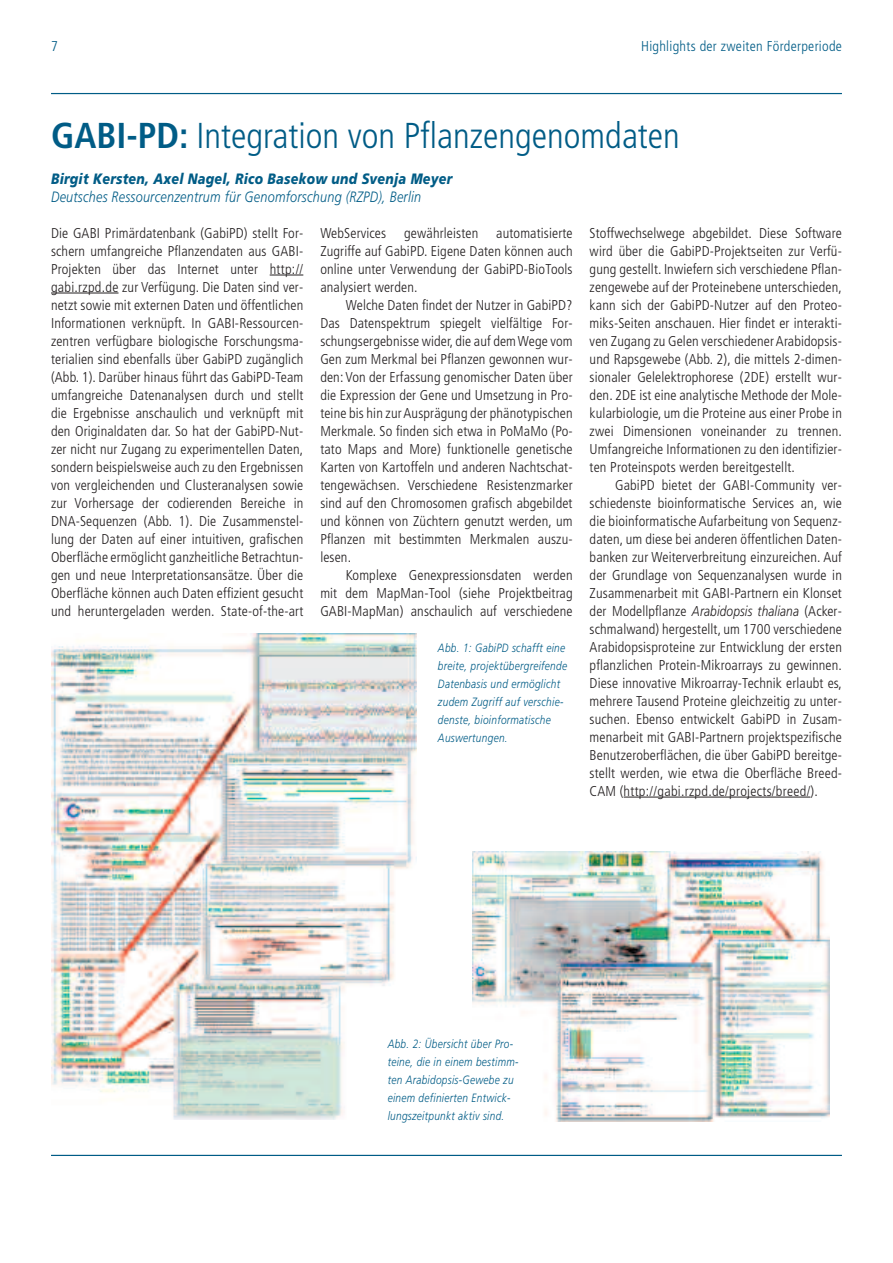
<style>
.page{position:relative;width:893px;height:1263px;background:#fff}
.page>*{position:absolute;margin:0;border:0;box-sizing:border-box;transform-origin:0 0}
.t1{font:300 condensed 36px "Frutiger LT";color:#005c86}
.t2{font:italic 300 15px "Frutiger LT";letter-spacing:.02em;color:#005c86;scale:.84 1}
.t3{font:italic 900 15px "Frutiger LT";letter-spacing:.02em;color:#005c86;scale:.84 1}
.t4{font:300 condensed 14.25px/18px "Frutiger LT";letter-spacing:.01em;color:#231f20;text-align:justify}
.t5{font:300 condensed 14.25px "Frutiger LT";letter-spacing:.02em;color:#005c86}
.t6{font:italic 300 12px/18px "Frutiger LT";letter-spacing:.03em;color:#005c86;scale:.84 1}
.s1{font-weight:700}
.s2{font-style:italic;font-stretch:normal}
</style>
<div class="page">
<hr style="left:51px;top:93px;width:791px;height:1px;background:#005c86">
<hr style="left:51px;top:1155px;width:791px;height:1px;background:#005c86">
<hr style="left:270px;top:275px;width:33px;height:1px;background:#231f20">
<hr style="left:51px;top:293px;width:68px;height:1px;background:#231f20">
<hr style="left:624px;top:797px;width:186px;height:1px;background:#231f20">
<img style="left:51px;top:634px;width:366px;height:486px">
<img style="left:472px;top:852px;width:357px;height:270px">
<p class="t5" style="left:51px;top:40px;width:8px">7</p>
<p class="t5" style="left:641px;top:40px;width:202px">Highlights der zweiten Förderperiode</p>
<h1 class="t1" style="left:51px;top:121px;width:630px"><span class="s1">GABI-PD:</span> Integration von Pflanzengenomdaten</h1>
<p class="t3" style="left:51px;top:172px;width:479px">Birgit Kersten, Axel Nagel, Rico Basekow und Svenja Meyer</p>
<p class="t2" style="left:51px;top:190px;width:442px">Deutsches Ressourcenzentrum für Genomforschung (RZPD), Berlin</p>
<p class="t4" style="left:51px;top:225px;width:254px">Die GABI Primärdatenbank (GabiPD) stellt For&shy;schern umfangreiche Pflanzendaten aus GABI-Projekten über das Internet unter http:// gabi.rzpd.de zur Verfügung. Die Daten sind ver&shy;netzt sowie mit externen Daten und öffentlichen Informationen verknüpft. In GABI-Ressourcen&shy;zentren verfügbare biologische Forschungsma&shy;terialien sind ebenfalls über GabiPD zugänglich (Abb. 1). Darüber hinaus führt das GabiPD-Team umfangreiche Datenanalysen durch und stellt die Ergebnisse anschaulich und verknüpft mit den Originaldaten dar. So hat der GabiPD-Nut&shy;zer nicht nur Zugang zu experimentellen Daten, sondern beispielsweise auch zu den Ergebnissen von vergleichenden und Clusteranalysen sowie zur Vorhersage der codierenden Bereiche in DNA-Sequenzen (Abb. 1). Die Zusammenstel&shy;lung der Daten auf einer intuitiven, grafischen Oberfläche ermöglicht ganzheitliche Betrachtun&shy;gen und neue Interpretationsansätze. Über die Oberfläche können auch Daten effizient gesucht und heruntergeladen werden. State-of-the-art</p>
<p class="t4" style="left:320px;top:225px;width:67px">WebServices</p>
<p class="t4" style="left:404px;top:225px;width:76px">gewährleisten</p>
<p class="t4" style="left:320px;top:225px;width:254px;text-indent:176px">automatisierte Zugriffe auf GabiPD. Eigene Daten können auch online unter Verwendung der GabiPD-BioTools analysiert werden.</p>
<p class="t4" style="left:320px;top:297px;width:254px;text-indent:26px">Welche Daten findet der Nutzer in GabiPD?<br>Das Datenspektrum spiegelt vielfältige For&shy;schungsergebnisse wider, die auf dem Wege vom Gen zum Merkmal bei Pflanzen gewonnen wur&shy;den: Von der Erfassung genomischer Daten über die Expression der Gene und Umsetzung in Pro&shy;teine bis hin zur Ausprägung der phänotypischen Merkmale. So finden sich etwa in PoMaMo (Po&shy;tato Maps and More) funktionelle genetische Karten von Kartoffeln und anderen Nachtschat&shy;tengewächsen. Verschiedene Resistenzmarker sind auf den Chromosomen grafisch abgebildet und können von Züchtern genutzt werden, um Pflanzen mit bestimmten Merkmalen auszu&shy;lesen.</p>
<p class="t4" style="left:320px;top:567px;width:254px;text-indent:26px">Komplexe Genexpressionsdaten werden mit dem MapMan-Tool (siehe Projektbeitrag GABI-MapMan) anschaulich auf verschiedene</p>
<p class="t6" style="left:438px;top:639px;width:155px">Abb. 1: GabiPD schafft eine breite, projektübergreifende<br>Datenbasis und ermöglicht zudem Zugriff auf verschie&shy;denste, bioinformatische<br>Auswertungen.</p>
<p class="t4" style="left:590px;top:225px;width:254px">Stoffwechselwege abgebildet. Diese Software wird über die GabiPD-Projektseiten zur Verfü&shy;gung gestellt. Inwiefern sich verschiedene Pflan&shy;zengewebe auf der Proteinebene unterschieden, kann sich der GabiPD-Nutzer auf den Proteo&shy;miks-Seiten anschauen. Hier findet er interakti&shy;ven Zugang zu Gelen verschiedener Arabidopsis&shy;und Rapsgewebe (Abb. 2), die mittels 2-dimen&shy;sionaler Gelelektrophorese (2DE) erstellt wur&shy;den. 2DE ist eine analytische Methode der Mole&shy;kularbiologie, um die Proteine aus einer Probe in zwei Dimensionen voneinander zu trennen.<br>Umfangreiche Informationen zu den identifizier&shy;ten Proteinspots werden bereitgestellt.</p>
<p class="t4" style="left:590px;top:477px;width:254px;text-indent:26px">GabiPD bietet der GABI-Community ver&shy;schiedenste bioinformatische Services an, wie die bioinformatische Aufarbeitung von Sequenz&shy;daten, um diese bei anderen öffentlichen Daten&shy;banken zur Weiterverbreitung einzureichen. Auf der Grundlage von Sequenzanalysen wurde in Zusammenarbeit mit GABI-Partnern ein Klonset der Modellpflanze <span class="s2">Arabidopsis thaliana</span> (Acker&shy;schmalwand) hergestellt, um 1700 verschiedene Arabidopsisproteine zur Entwicklung der ersten pflanzlichen Protein-Mikroarrays zu gewinnen.<br>Diese innovative Mikroarray-Technik erlaubt es, mehrere Tausend Proteine gleichzeitig zu unter&shy;suchen. Ebenso entwickelt GabiPD in Zusam&shy;menarbeit mit GABI-Partnern projektspezifische Benutzeroberflächen, die über GabiPD bereitge&shy;stellt werden, wie etwa die Oberfläche Breed-CAM (http://gabi.rzpd.de/projects/breed/).</p>
<p class="t6" style="left:388px;top:1035px;width:157px">Abb. 2: Übersicht über Pro&shy;teine, die in einem bestimm&shy;ten Arabidopsis-Gewebe zu einem definierten Entwick&shy;lungszeitpunkt aktiv sind.</p>
</div>
